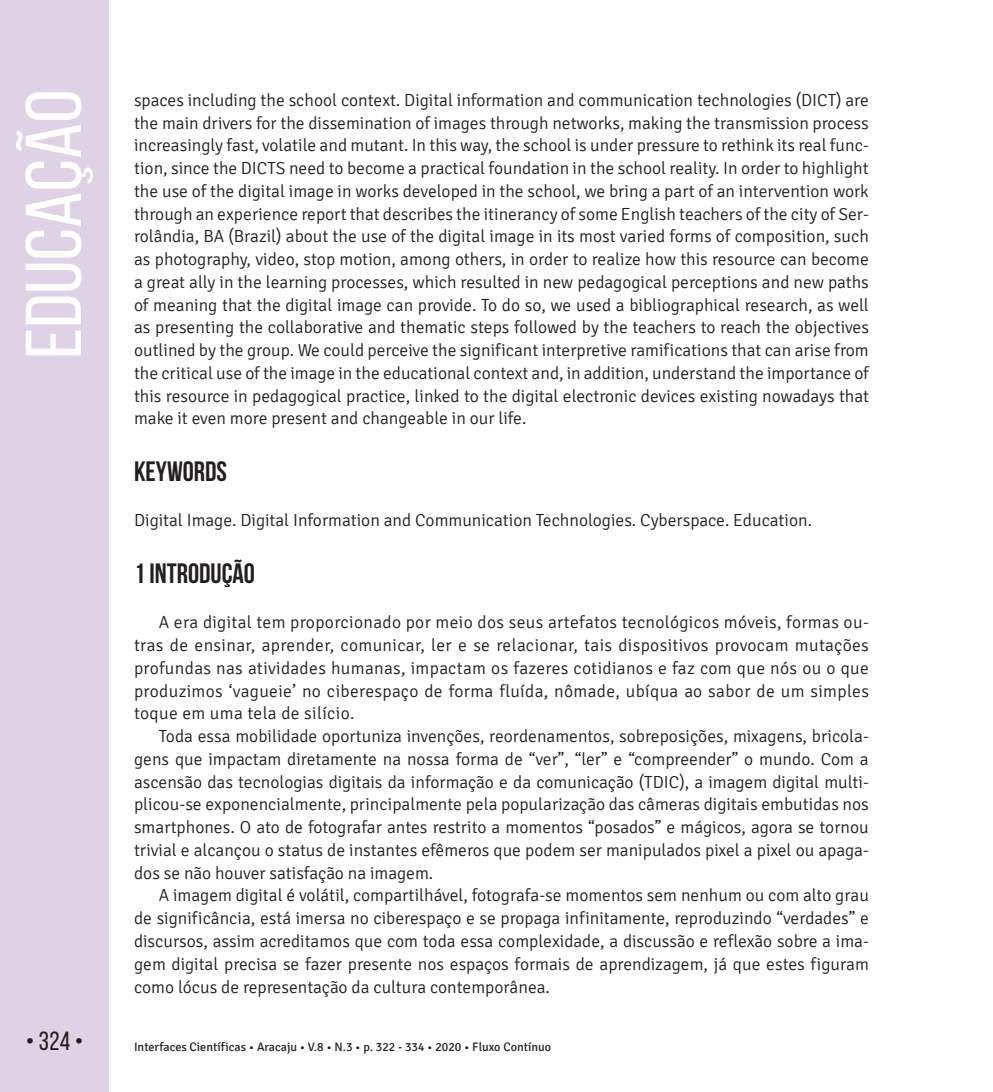
<style>
.page{position:relative;width:993px;height:1092px;background:#fff}
.page>*{position:absolute;margin:0;border:0;box-sizing:border-box;transform-origin:0 0}
.t1{font:78.75px "Bebas Neue";color:#fff;scale:1.09 1}
.Título_1{font:700 28px "Bebas Neue";color:#231f20}
.t2{font:26.25px "Bebas Neue";color:#231f20}
.TEXTO{font:300 17.5px/22.8px "Signika";color:#231f20;text-align:justify}
.t3{font:12.25px "Signika";color:#231f20}
</style>
<div class="page">
<div style="left:0;top:0;width:109px;height:1091px;background:#e0d2e6"></div>
<h1 class="t1" style="left:11px;top:358px;width:248px;rotate:-90deg">EDUCAÇÃO</h1>
<p class="TEXTO" style="left:134px;top:89px;width:736px">spaces including the school context. Digital information and communication technologies (DICT) are the main drivers for the dissemination of images through networks, making the transmission process increasingly fast, volatile and mutant. In this way, the school is under pressure to rethink its real func&shy;tion, since the DICTS need to become a practical foundation in the school reality. In order to highlight the use of the digital image in works developed in the school, we bring a part of an intervention work through an experience report that describes the itinerancy of some English teachers of the city of Ser&shy;rolândia, BA (Brazil) about the use of the digital image in its most varied forms of composition, such as photography, video, stop motion, among others, in order to realize how this resource can become a great ally in the learning processes, which resulted in new pedagogical perceptions and new paths of meaning that the digital image can provide. To do so, we used a bibliographical research, as well as presenting the collaborative and thematic steps followed by the teachers to reach the objectives outlined by the group. We could perceive the significant interpretive ramifications that can arise from the critical use of the image in the educational context and, in addition, understand the importance of this resource in pedagogical practice, linked to the digital electronic devices existing nowadays that make it even more present and changeable in our life.</p>
<p class="Título_1" style="left:134px;top:456px;width:94px">KEYWORDS</p>
<p class="TEXTO" style="left:134px;top:509px;width:679px">Digital Image. Digital Information and Communication Technologies. Cyberspace. Education.</p>
<p class="Título_1" style="left:134px;top:557px;width:122px">1 INTRODUÇÃO</p>
<p class="TEXTO" style="left:134px;top:611px;width:736px;text-indent:25px">A era digital tem proporcionado por meio dos seus artefatos tecnológicos móveis, formas ou&shy;tras de ensinar, aprender, comunicar, ler e se relacionar, tais dispositivos provocam mutações profundas nas atividades humanas, impactam os fazeres cotidianos e faz com que nós ou o que produzimos ‘vagueie’ no ciberespaço de forma fluída, nômade, ubíqua ao sabor de um simples toque em uma tela de silício.</p>
<p class="TEXTO" style="left:134px;top:725px;width:736px;text-indent:25px">Toda essa mobilidade oportuniza invenções, reordenamentos, sobreposições, mixagens, bricola&shy;gens que impactam diretamente na nossa forma de “ver”, “ler” e “compreender” o mundo. Com a ascensão das tecnologias digitais da informação e da comunicação (TDIC), a imagem digital multi&shy;plicou-se exponencialmente, principalmente pela popularização das câmeras digitais embutidas nos smartphones. O ato de fotografar antes restrito a momentos “posados” e mágicos, agora se tornou trivial e alcançou o status de instantes efêmeros que podem ser manipulados pixel a pixel ou apaga&shy;dos se não houver satisfação na imagem.</p>
<p class="TEXTO" style="left:134px;top:884px;width:736px;text-indent:25px">A imagem digital é volátil, compartilhável, fotografa-se momentos sem nenhum ou com alto grau de significância, está imersa no ciberespaço e se propaga infinitamente, reproduzindo “verdades” e discursos, assim acreditamos que com toda essa complexidade, a discussão e reflexão sobre a ima&shy;gem digital precisa se fazer presente nos espaços formais de aprendizagem, já que estes figuram como lócus de representação da cultura contemporânea.</p>
<h3 class="t2" style="left:26px;top:1026px;width:59px">• 324 •</h3>
<p class="t3" style="left:134px;top:1040px;width:418px">Interfaces Científicas • Aracaju • V.8 • N.3 • p. 322 - 334 • 2020 • Fluxo Contínuo</p>
</div>
